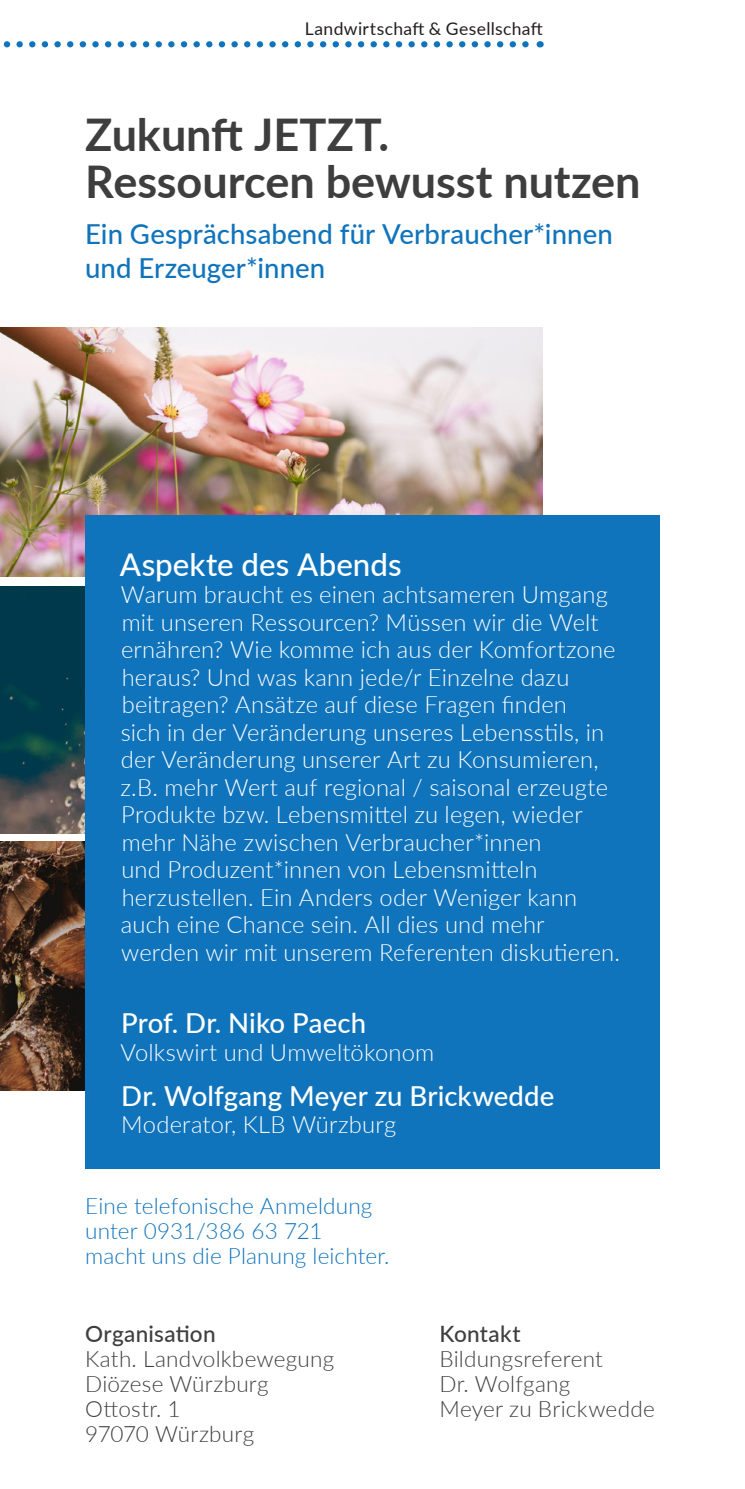
<style>
.page{position:relative;width:745px;height:1489px;background:#fff}
.page>*{position:absolute;margin:0;border:0;box-sizing:border-box;transform-origin:0 0}
.Titel_der_Veranstaltung{font:700 45px/46.2px "Lato";letter-spacing:-.005em;color:#3e3e3f}
.Veranstaltungsinfo_Head{font:500 31.25px "Lato";color:#fff}
.Art_der_Veranstaltung{font:500 27.5px/33.8px "Lato";letter-spacing:.005em;color:#1074bc}
.Veranstaltungsinfo_Text{font:500 27.5px "Lato";letter-spacing:.005em;color:#fff}
.Veranstaltunginfo_Subtext{font:300 23.75px/27.5px "Lato";letter-spacing:.005em;color:#fff}
.Orga_Kontakt_Sub{font:300 22.5px/25px "Lato";letter-spacing:.01em;color:#3e3e3f}
.Orga_Kontakt_Sub-2{font:300 22.5px "Lato";letter-spacing:.005em;color:#1074bc}
.Organisation_Kontakt{font:500 22.5px "Lato";letter-spacing:.015em;color:#3e3e3f}
.Themengruppe{font:17.5px "Lato";letter-spacing:.02em;color:#231f20}
</style>
<div class="page">
<img style="left:0;top:328px;width:542px;height:248px">
<img style="left:0;top:586px;width:85px;height:247px">
<img style="left:0;top:842px;width:85px;height:248px">
<div style="left:85px;top:515px;width:574px;height:653px;background:#1074bc"></div>
<svg style="left:3px;top:41px;width:526px;height:6px"></svg>
<p class="Themengruppe" style="left:304px;top:17px;width:239px">Landwirtschaft &amp; Gesellschaft</p>
<p class="Titel_der_Veranstaltung" style="left:85px;top:110px;width:556px">Zukunft JETZT.<br>Ressourcen bewusst nutzen</p>
<p class="Art_der_Veranstaltung" style="left:85px;top:216px;width:529px">Ein Gesprächsabend für Verbraucher*innen und Erzeuger*innen</p>
<p class="Veranstaltungsinfo_Head" style="left:120px;top:541px;width:283px">Aspekte des Abends</p>
<p class="Veranstaltunginfo_Subtext" style="left:120px;top:580px;width:501px">Warum braucht es einen achtsameren Umgang mit unseren Ressourcen? Müssen wir die Welt ernähren? Wie komme ich aus der Komfortzone heraus? Und was kann jede/r Einzelne dazu beitragen? Ansätze auf diese Fragen finden<br>sich in der Veränderung unseres Lebensstils, in der Veränderung unserer Art zu Konsumieren, z.B. mehr Wert auf regional / saisonal erzeugte Produkte bzw. Lebensmittel zu legen, wieder mehr Nähe zwischen Verbraucher*innen<br>und Produzent*innen von Lebensmitteln herzustellen. Ein Anders oder Weniger kann auch eine Chance sein. All dies und mehr werden wir mit unserem Referenten diskutieren.</p>
<p class="Veranstaltungsinfo_Text" style="left:121px;top:1003px;width:246px">Prof. Dr. Niko Paech</p>
<p class="Veranstaltunginfo_Subtext" style="left:120px;top:1037px;width:315px">Volkswirt und Umweltökonom</p>
<p class="Veranstaltungsinfo_Text" style="left:121px;top:1075px;width:434px">Dr. Wolfgang Meyer zu Brickwedde</p>
<p class="Veranstaltunginfo_Subtext" style="left:121px;top:1110px;width:276px">Moderator, KLB Würzburg</p>
<p class="Orga_Kontakt_Sub-2" style="left:85px;top:1189px;width:288px">Eine telefonische Anmeldung</p>
<p class="Orga_Kontakt_Sub-2" style="left:85px;top:1214px;width:239px">unter 0931/386 63 721</p>
<p class="Orga_Kontakt_Sub-2" style="left:85px;top:1239px;width:305px">macht uns die Planung leichter.</p>
<p class="Organisation_Kontakt" style="left:85px;top:1317px;width:132px">Organisation</p>
<p class="Orga_Kontakt_Sub" style="left:85px;top:1345px;width:250px">Kath. Landvolkbewegung</p>
<p class="Orga_Kontakt_Sub" style="left:85px;top:1370px;width:185px">Diözese Würzburg</p>
<p class="Orga_Kontakt_Sub" style="left:85px;top:1395px;width:97px">Ottostr. 1</p>
<p class="Orga_Kontakt_Sub" style="left:85px;top:1420px;width:170px">97070 Würzburg</p>
<p class="Organisation_Kontakt" style="left:439px;top:1317px;width:83px">Kontakt</p>
<p class="Orga_Kontakt_Sub" style="left:439px;top:1345px;width:165px">Bildungsreferent</p>
<p class="Orga_Kontakt_Sub" style="left:439px;top:1370px;width:217px">Dr. Wolfgang<br>Meyer zu Brickwedde</p>
</div>
